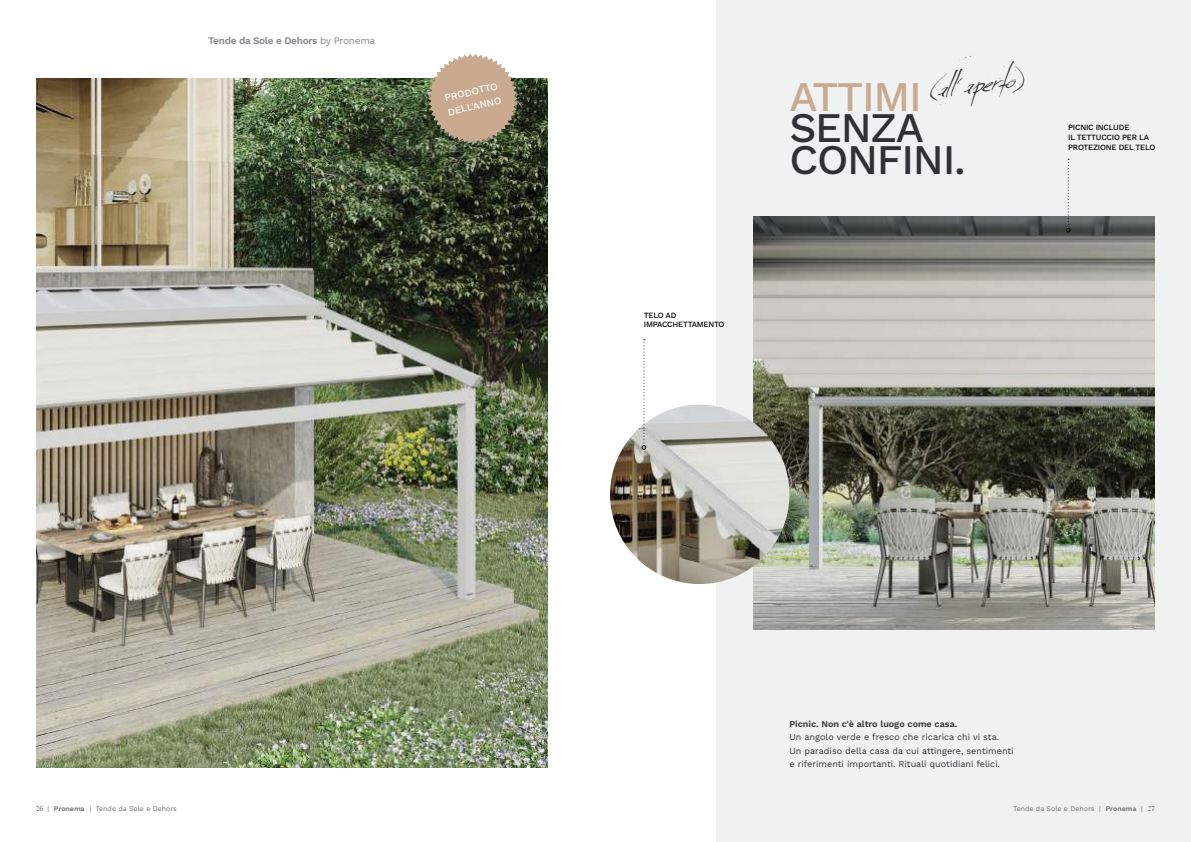
<style>
.page{position:relative;width:1191px;height:842px;background:#fff}
.page>*{position:absolute;margin:0;border:0;box-sizing:border-box;transform-origin:0 0}
.t1{font:500 42.2px/31.6px "Work Sans";letter-spacing:-.03em;color:#303134}
.t2{font:500 42.2px "Work Sans";letter-spacing:-.03em;color:#c9a98f}
.t3{font:28px "DK Sunday Monday";color:#303134}
.t4{font:600 10px "Work Sans";letter-spacing:-.03em;color:#84888c}
.t5{font:500 10px/14.7px "Work Sans";color:#fff}
.t6{font:9px/13.4px "Work Sans";color:#303134}
.t7{font:600 9px "Work Sans";color:#303134}
.t8{font:500 8px/9.6px "Work Sans";letter-spacing:-.03em;color:#000}
.t9{font:7px "Work Sans";color:#6d6e70}
.s1{font-weight:400}
.s2{font-family:"Butler";font-weight:500}
.s3{font-weight:600}
</style>
<div class="page">
<div style="left:717px;top:0;width:474px;height:842px;background:#f0f1f1"></div>
<img style="left:36px;top:79px;width:511px;height:689px">
<svg style="left:428px;top:54px;width:90px;height:89px"></svg>
<img style="left:753px;top:217px;width:402px;height:413px">
<img style="left:610px;top:405px;width:179px;height:179px;border-radius:90px">
<svg style="left:641px;top:339px;width:5px;height:111px"></svg>
<svg style="left:1066px;top:159px;width:4px;height:73px"></svg>
<p class="t4" style="left:208px;top:34px;width:168px">Tende da Sole e Dehors <span class="s1">by Pronema</span></p>
<h2 class="t3" style="left:927px;top:70px;width:96px;rotate:-7deg">(all'aperto)</h2>
<p class="t5" style="left:443px;top:91px;width:56px;rotate:-13deg">PRODOTTO<br>DELL'ANNO</p>
<h1 class="t2" style="left:789px;top:71px;width:134px">ATTIMI</h1>
<h1 class="t1" style="left:789px;top:114px;width:178px">SENZA<br>CONFINI.</h1>
<p class="t8" style="left:1068px;top:123px;width:89px">PICNIC INCLUDE<br>IL TETTUCCIO PER LA<br>PROTEZIONE DEL TELO</p>
<p class="t8" style="left:644px;top:311px;width:82px">TELO AD<br>IMPACCHETTAMENTO</p>
<p class="t7" style="left:789px;top:718px;width:169px">Picnic. Non c'è altro luogo come casa.</p>
<p class="t6" style="left:789px;top:731px;width:226px">Un angolo verde e fresco che ricarica chi vi sta.<br>Un paradiso della casa da cui attingere, sentimenti e riferimenti importanti. Rituali quotidiani felici.</p>
<p class="t9" style="left:36px;top:804px;width:142px"><span class="s2">26</span> | <span class="s3">Pronema</span> | Tende da Sole e Dehors</p>
<p class="t9" style="left:1013px;top:804px;width:143px">Tende da Sole e Dehors | <span class="s3">Pronema</span> | <span class="s2">27</span></p>
</div>
